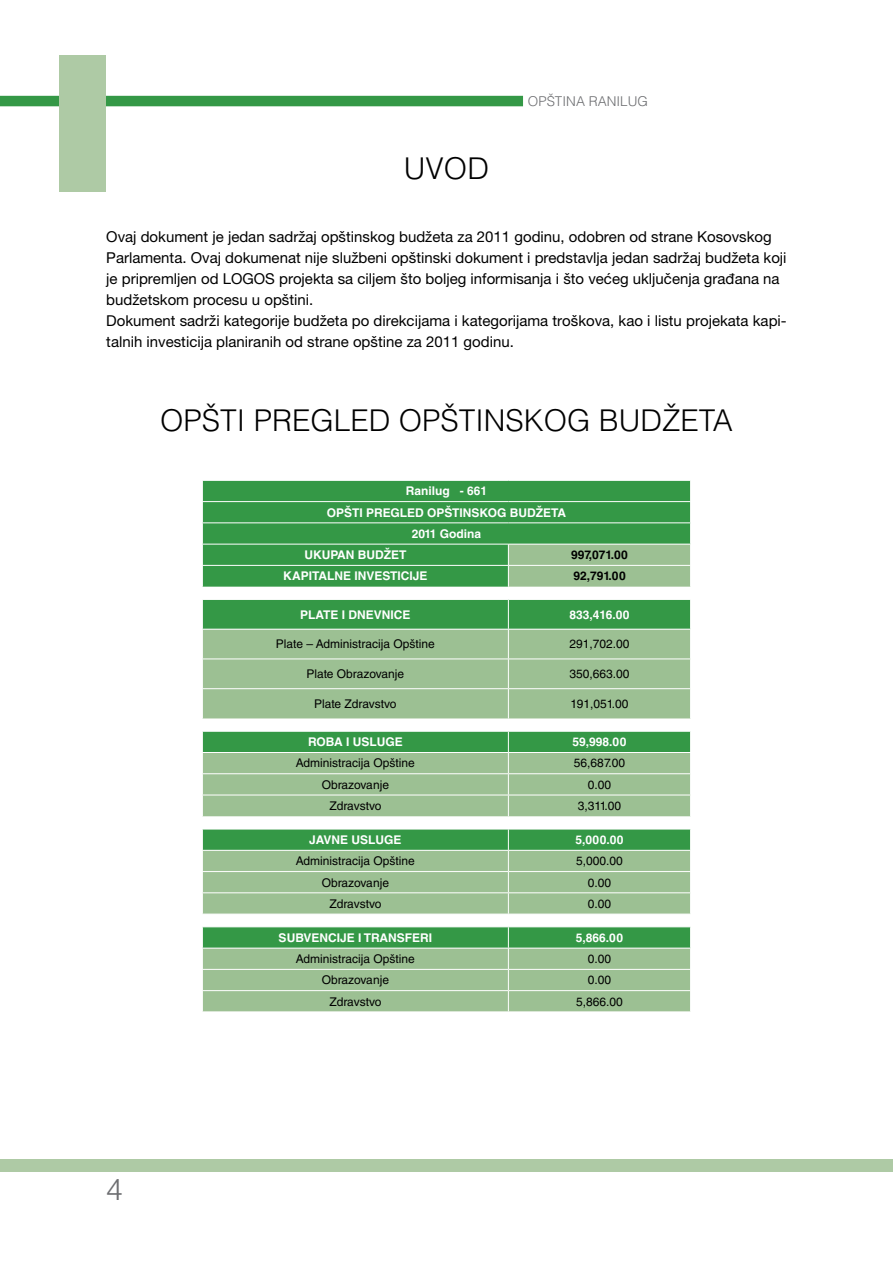
<style>
.page{position:relative;width:893px;height:1263px;background:#fff}
.page>*{position:absolute;margin:0;border:0;box-sizing:border-box;transform-origin:0 0}
.t1{font:300 30px "Helvetica LT Std";color:#000}
.t2{font:300 30px "Helvetica LT Std";color:#6d6e71}
.t3{font:15px/21px "Helvetica Neue LT Pro";color:#000}
.t4{font:300 13.5px "Helvetica LT Std";color:#6d6e71}
.t5{font:12px "Helvetica LT Std";color:#000}
.t6{font:700 12px "Helvetica LT Std";color:#fff}
.t7{font:700 12px "Helvetica LT Std";color:#000}
</style>
<div class="page">
<div style="left:0;top:96px;width:523px;height:10px;background:#349846"></div>
<div style="left:60px;top:55px;width:46px;height:136px;background:#aecaa5"></div>
<div style="left:0;top:1159px;width:893px;height:12px;background:#aecaa5"></div>
<div style="left:203px;top:481px;width:305px;height:106px;background:#349846"></div>
<div style="left:203px;top:732px;width:487px;height:20px;background:#349846"></div>
<svg style="left:202px;top:753px;width:489px;height:258px;background:#95c092"></svg>
<hr style="left:202px;top:501px;width:306px;height:1px;background:#fff">
<hr style="left:202px;top:522px;width:306px;height:1px;background:#fff">
<hr style="left:202px;top:544px;width:306px;height:1px;background:#fff">
<hr style="left:202px;top:565px;width:306px;height:1px;background:#fff">
<svg style="left:202px;top:481px;width:1px;height:106px"></svg>
<svg style="left:508px;top:481px;width:183px;height:106px;background:#65ac6c"></svg>
<svg style="left:202px;top:599px;width:489px;height:119px;background:#86b884"></svg>
<hr style="left:202px;top:773px;width:306px;height:1px;background:#fff">
<hr style="left:508px;top:773px;width:183px;height:1px;background:#fff">
<hr style="left:202px;top:795px;width:306px;height:1px;background:#fff">
<svg style="left:202px;top:732px;width:1px;height:84px"></svg>
<hr style="left:508px;top:795px;width:183px;height:1px;background:#fff">
<svg style="left:508px;top:732px;width:1px;height:84px"></svg>
<svg style="left:690px;top:732px;width:1px;height:84px"></svg>
<hr style="left:202px;top:926px;width:306px;height:1px;background:#fff">
<hr style="left:508px;top:926px;width:183px;height:1px;background:#fff">
<hr style="left:202px;top:948px;width:306px;height:1px;background:#fff">
<hr style="left:508px;top:948px;width:183px;height:1px;background:#fff">
<hr style="left:202px;top:969px;width:306px;height:1px;background:#fff">
<hr style="left:508px;top:969px;width:183px;height:1px;background:#fff">
<hr style="left:202px;top:990px;width:306px;height:1px;background:#fff">
<svg style="left:202px;top:927px;width:1px;height:84px"></svg>
<hr style="left:508px;top:990px;width:183px;height:1px;background:#fff">
<svg style="left:508px;top:927px;width:1px;height:84px"></svg>
<svg style="left:690px;top:927px;width:1px;height:84px"></svg>
<hr style="left:202px;top:829px;width:306px;height:1px;background:#fff">
<hr style="left:508px;top:829px;width:183px;height:1px;background:#fff">
<hr style="left:202px;top:850px;width:306px;height:1px;background:#fff">
<hr style="left:508px;top:850px;width:183px;height:1px;background:#fff">
<hr style="left:202px;top:871px;width:306px;height:1px;background:#fff">
<hr style="left:508px;top:871px;width:183px;height:1px;background:#fff">
<hr style="left:202px;top:892px;width:306px;height:1px;background:#fff">
<svg style="left:202px;top:829px;width:1px;height:85px"></svg>
<hr style="left:508px;top:892px;width:183px;height:1px;background:#fff">
<svg style="left:508px;top:829px;width:1px;height:85px"></svg>
<svg style="left:690px;top:829px;width:1px;height:85px"></svg>
<hr style="left:202px;top:914px;width:306px;height:1px;background:#fff">
<hr style="left:508px;top:914px;width:183px;height:1px;background:#fff">
<h1 class="t1" style="left:404px;top:150px;width:86px">UVOD</h1>
<p class="t4" style="left:528px;top:93px;width:122px">Opština RANI LUG</p>
<p class="t3" style="left:106px;top:226px;width:682px">Ovaj dokument je jedan sadržaj opštinskog budžeta za 2011 godinu, odobren od strane Kosovskog Parlamenta. Ovaj dokumenat nije službeni opštinski dokument i predstavlja jedan sadržaj budžeta koji je pripremljen od LOGOS projekta sa ciljem što boljeg informisanja i što većeg uključenja građana na budžetskom procesu u opštini.<br>Dokument sadrži kategorije budžeta po direkcijama i kategorijama troškova, kao i listu projekata kapi&shy;talnih investicija planiranih od strane opštine za 2011 godinu.</p>
<h1 class="t1" style="left:160px;top:402px;width:556px">OPŠTI PREGLED OPŠTINSKOG BUDŽETA</h1>
<h1 class="t2" style="left:106px;top:1170px;width:18px">4</h1>
<p class="t6" style="left:406px;top:484px;width:83px">Ranilug - 661</p>
<p class="t6" style="left:327px;top:505px;width:241px">OPŠTI PREGLED OPŠTINSKOG BUDŽETA</p>
<p class="t6" style="left:412px;top:526px;width:71px">2011 Godina</p>
<p class="t6" style="left:304px;top:547px;width:103px">UKUPAN BUDŽET</p>
<p class="t7" style="left:571px;top:547px;width:58px">997,071.00</p>
<p class="t6" style="left:283px;top:569px;width:146px">KAPITALNE INVESTICIJE</p>
<p class="t7" style="left:573px;top:569px;width:54px">92,791.00</p>
<p class="t6" style="left:300px;top:607px;width:112px">PLATE I DNEVNICE</p>
<p class="t6" style="left:569px;top:607px;width:62px">833,416.00</p>
<p class="t5" style="left:276px;top:637px;width:160px">Plate – Administracija Opštine</p>
<p class="t5" style="left:569px;top:637px;width:62px">291,702.00</p>
<p class="t5" style="left:307px;top:667px;width:99px">Plate Obrazovanje</p>
<p class="t5" style="left:569px;top:667px;width:62px">350,663.00</p>
<p class="t5" style="left:314px;top:697px;width:84px">Plate Zdravstvo</p>
<p class="t5" style="left:571px;top:697px;width:59px">191,051.00</p>
<p class="t6" style="left:308px;top:735px;width:96px">ROBA I USLUGE</p>
<p class="t6" style="left:573px;top:735px;width:55px">59,998.00</p>
<p class="t5" style="left:296px;top:756px;width:121px">Administracija Opštine</p>
<p class="t5" style="left:574px;top:756px;width:53px">56,687.00</p>
<p class="t5" style="left:322px;top:777px;width:69px">Obrazovanje</p>
<p class="t5" style="left:588px;top:777px;width:25px">0.00</p>
<p class="t5" style="left:329px;top:799px;width:54px">Zdravstvo</p>
<p class="t5" style="left:578px;top:799px;width:45px">3,311.00</p>
<p class="t6" style="left:309px;top:832px;width:94px">JAVNE USLUGE</p>
<p class="t6" style="left:575px;top:832px;width:50px">5,000.00</p>
<p class="t5" style="left:296px;top:854px;width:121px">Administracija Opštine</p>
<p class="t5" style="left:576px;top:854px;width:48px">5,000.00</p>
<p class="t5" style="left:322px;top:875px;width:69px">Obrazovanje</p>
<p class="t5" style="left:588px;top:875px;width:25px">0.00</p>
<p class="t5" style="left:329px;top:897px;width:54px">Zdravstvo</p>
<p class="t5" style="left:588px;top:897px;width:25px">0.00</p>
<p class="t6" style="left:279px;top:930px;width:155px">SUBVENCIJE I TRANSFERI</p>
<p class="t6" style="left:576px;top:930px;width:49px">5,866.00</p>
<p class="t5" style="left:296px;top:952px;width:121px">Administracija Opštine</p>
<p class="t5" style="left:588px;top:952px;width:25px">0.00</p>
<p class="t5" style="left:322px;top:973px;width:69px">Obrazovanje</p>
<p class="t5" style="left:588px;top:973px;width:25px">0.00</p>
<p class="t5" style="left:329px;top:994px;width:54px">Zdravstvo</p>
<p class="t5" style="left:576px;top:994px;width:48px">5,866.00</p>
</div>
